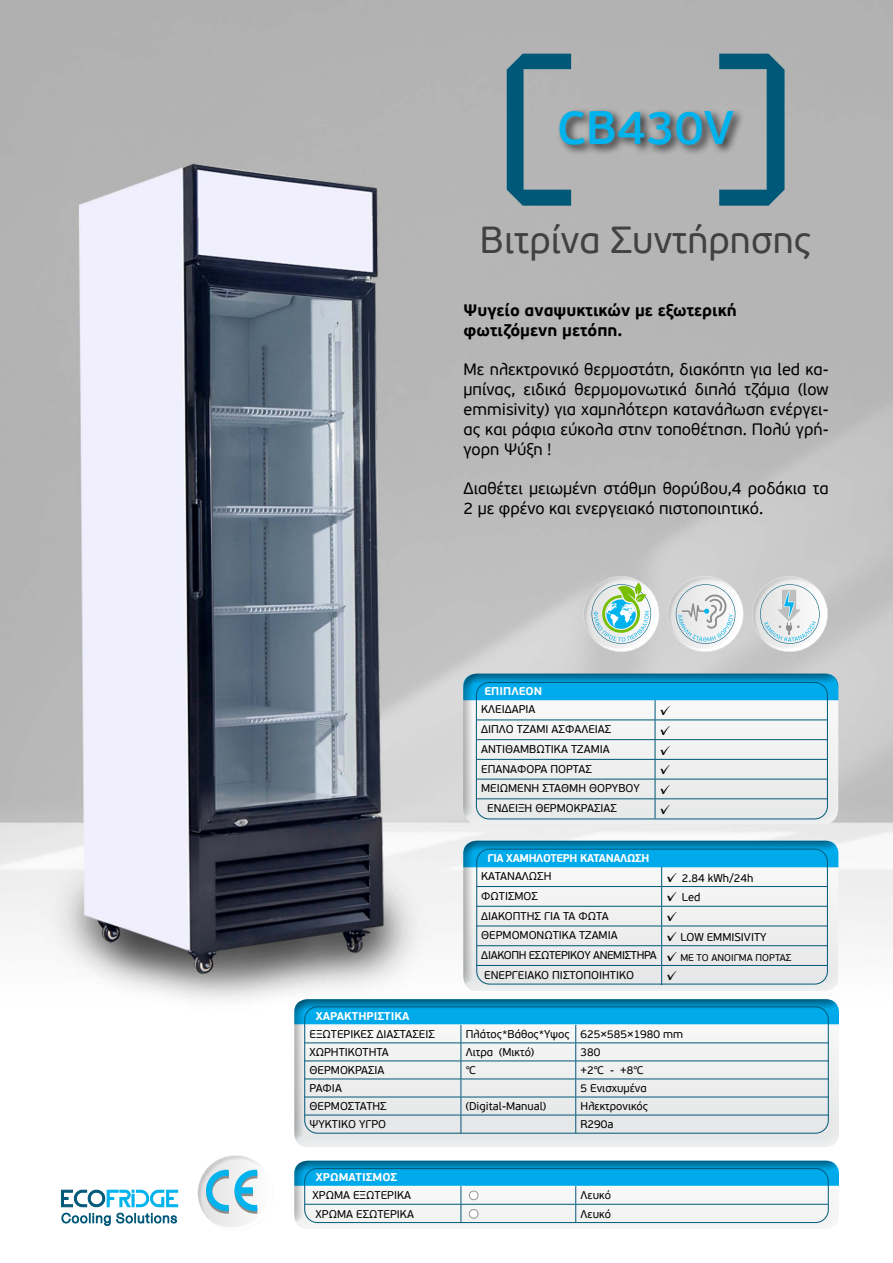
<style>
.page{position:relative;width:893px;height:1263px;background:#fff}
.page>*{position:absolute;margin:0;border:0;box-sizing:border-box;transform-origin:0 0}
.t1{font:600 46.8px "PF Beau Sans Pro";color:#00b3ed}
.t2{font:37.5px "PF Beau Sans Pro";color:#414042}
.t3{font:16.5px/19.8px "PF Beau Sans Pro";color:#000;text-align:justify}
.t4{font:700 16.5px/19.8px "PF Beau Sans Pro";color:#000}
.t5{font:13.5px "PF Beau Sans Pro";color:#000}
.t6{font:11.25px "PF Beau Sans Pro";color:#000}
.t7{font:11.25px/18px "PF Beau Sans Pro";letter-spacing:-.03em;color:#000}
.t8{font:700 11.25px "PF Beau Sans Pro";color:#fff}
.t9{font:700 11.25px "PF Beau Sans Pro";letter-spacing:-.03em;color:#fff}
.s1{font-size:13.5px}
</style>
<div class="page">
<img style="left:0;top:0;width:893px;height:1226px">
<div style="left:283px;top:988px;width:562px;height:159px;background:#000;opacity:.75"></div>
<div style="left:289px;top:1161px;width:561px;height:69px;background:#fff"></div>
<div style="left:283px;top:1149px;width:562px;height:80px;background:#000;opacity:.75"></div>
<div style="left:452px;top:662px;width:392px;height:162px;background:#000;opacity:.75"></div>
<svg style="left:752px;top:576px;width:76px;height:76px"></svg>
<svg style="left:668px;top:576px;width:75px;height:76px"></svg>
<svg style="left:463px;top:674px;width:375px;height:144px"></svg>
<hr style="left:476px;top:720px;width:179px;height:1px;background:#005878">
<hr style="left:655px;top:720px;width:173px;height:1px;background:#005878">
<hr style="left:476px;top:739px;width:179px;height:1px;background:#005878">
<hr style="left:655px;top:739px;width:173px;height:1px;background:#005878">
<hr style="left:476px;top:759px;width:179px;height:1px;background:#005878">
<hr style="left:655px;top:759px;width:173px;height:1px;background:#005878">
<hr style="left:476px;top:779px;width:179px;height:1px;background:#005878">
<hr style="left:655px;top:779px;width:173px;height:1px;background:#005878">
<hr style="left:476px;top:798px;width:179px;height:1px;background:#005878">
<hr style="left:655px;top:798px;width:173px;height:1px;background:#005878">
<svg style="left:583px;top:576px;width:76px;height:76px"></svg>
<div style="left:452px;top:830px;width:392px;height:161px;background:#000;opacity:.75"></div>
<svg style="left:463px;top:841px;width:375px;height:144px"></svg>
<hr style="left:476px;top:886px;width:186px;height:1px;background:#005878">
<hr style="left:662px;top:886px;width:166px;height:1px;background:#005878">
<hr style="left:476px;top:906px;width:186px;height:1px;background:#005878">
<hr style="left:662px;top:906px;width:166px;height:1px;background:#005878">
<hr style="left:476px;top:926px;width:186px;height:1px;background:#005878">
<hr style="left:662px;top:926px;width:166px;height:1px;background:#005878">
<hr style="left:476px;top:945px;width:186px;height:1px;background:#005878">
<hr style="left:662px;top:945px;width:166px;height:1px;background:#005878">
<hr style="left:476px;top:965px;width:186px;height:1px;background:#005878">
<hr style="left:662px;top:965px;width:166px;height:1px;background:#005878">
<svg style="left:294px;top:999px;width:545px;height:134px"></svg>
<hr style="left:305px;top:1042px;width:156px;height:1px;background:#005878">
<hr style="left:461px;top:1042px;width:115px;height:1px;background:#005878">
<hr style="left:576px;top:1042px;width:253px;height:1px;background:#005878">
<hr style="left:305px;top:1061px;width:156px;height:1px;background:#005878">
<hr style="left:461px;top:1061px;width:115px;height:1px;background:#005878">
<hr style="left:576px;top:1061px;width:253px;height:1px;background:#005878">
<hr style="left:305px;top:1079px;width:156px;height:1px;background:#005878">
<hr style="left:461px;top:1079px;width:115px;height:1px;background:#005878">
<hr style="left:576px;top:1079px;width:253px;height:1px;background:#005878">
<hr style="left:305px;top:1097px;width:156px;height:1px;background:#005878">
<hr style="left:461px;top:1097px;width:115px;height:1px;background:#005878">
<hr style="left:576px;top:1097px;width:253px;height:1px;background:#005878">
<hr style="left:305px;top:1115px;width:156px;height:1px;background:#005878">
<hr style="left:461px;top:1115px;width:115px;height:1px;background:#005878">
<hr style="left:576px;top:1115px;width:253px;height:1px;background:#005878">
<svg style="left:294px;top:1161px;width:545px;height:61px"></svg>
<hr style="left:305px;top:1204px;width:156px;height:1px;background:#005878">
<hr style="left:461px;top:1204px;width:115px;height:1px;background:#005878">
<hr style="left:576px;top:1204px;width:252px;height:1px;background:#005878">
<svg style="left:507px;top:54px;width:64px;height:152px;background:#688d9b"></svg>
<svg style="left:719px;top:54px;width:65px;height:152px;background:#628a98"></svg>
<div style="left:556px;top:107px;width:189px;height:50px;background:#000;opacity:.75"></div>
<svg style="left:197px;top:1155px;width:76px;height:72px"></svg>
<svg style="left:61px;top:1190px;width:117px;height:17px"></svg>
<svg style="left:62px;top:1213px;width:48px;height:12px"></svg>
<svg style="left:117px;top:1213px;width:60px;height:10px"></svg>
<h1 class="t1" style="left:557px;top:99px;width:179px">CB430V</h1>
<h2 class="t2" style="left:480px;top:218px;width:333px">Βιτρίνα Συντήρησης</h2>
<h3 class="t4" style="left:463px;top:301px;width:275px">Ψυγείο αναψυκτικών με εξωτερική φωτιζόμενη μετόπη.</h3>
<h3 class="t3" style="left:463px;top:360px;width:367px">Με ηλεκτρονικό θερμοστάτη, διακόπτη για led κα&shy;μπίνας, ειδικά θερμομονωτικά διπλά τζάμια (low emmisivity) για χαμηλότερη κατανάλωση ενέργει&shy;ας και ράφια εύκολα στην τοποθέτηση. Πολύ γρή&shy;γορη Ψύξη !</h3>
<h3 class="t3" style="left:463px;top:479px;width:367px">Διαθέτει μειωμένη στάθμη θορύβου,4 ροδάκια τα<br>2 με φρένο και ενεργειακό πιστοποιητικό.</h3>
<p class="t8" style="left:484px;top:684px;width:59px">ΕΠΙΠΛΕΟΝ</p>
<p class="t6" style="left:481px;top:703px;width:56px">ΚΛΕΙΔΑΡΙΑ</p>
<p class="t5" style="left:660px;top:703px;width:12px">✓</p>
<p class="t6" style="left:481px;top:723px;width:132px">ΔΙΠΛΟ ΤΖΑΜΙ ΑΣΦΑΛΕΙΑΣ</p>
<p class="t5" style="left:660px;top:722px;width:12px">✓</p>
<p class="t6" style="left:481px;top:742px;width:130px">ΑΝΤΙΘΑΜΒΩΤΙΚΑ ΤΖΑΜΙΑ</p>
<p class="t5" style="left:660px;top:742px;width:12px">✓</p>
<p class="t6" style="left:481px;top:762px;width:112px">ΕΠΑΝΑΦΟΡΑ ΠΟΡΤΑΣ</p>
<p class="t5" style="left:660px;top:762px;width:12px">✓</p>
<p class="t6" style="left:481px;top:782px;width:160px">ΜΕΙΩΜΕΝΗ ΣΤΑΘΜΗ ΘΟΡΥΒΟΥ</p>
<p class="t5" style="left:660px;top:782px;width:12px">✓</p>
<p class="t6" style="left:487px;top:802px;width:131px">ΕΝΔΕΙΞΗ ΘΕΡΜΟΚΡΑΣΙΑΣ</p>
<p class="t5" style="left:660px;top:801px;width:12px">✓</p>
<p class="t9" style="left:487px;top:851px;width:164px">ΓΙΑ ΧΑΜΗΛΟΤΕΡΗ ΚΑΤΑΝΑΛΩΣΗ</p>
<p class="t6" style="left:481px;top:870px;width:72px">ΚΑΤΑΝΑΛΩΣΗ</p>
<p class="t6" style="left:666px;top:871px;width:89px"><span class="s1">✓</span> 2.84 kWh/24h</p>
<p class="t6" style="left:481px;top:889px;width:58px">ΦΩΤΙΣΜΟΣ</p>
<p class="t6" style="left:666px;top:891px;width:36px"><span class="s1">✓</span> Led</p>
<p class="t6" style="left:481px;top:909px;width:129px">ΔΙΑΚΟΠΤΗΣ ΓΙΑ ΤΑ ΦΩΤΑ</p>
<p class="t5" style="left:666px;top:909px;width:12px">✓</p>
<p class="t6" style="left:481px;top:929px;width:138px">ΘΕΡΜΟΜΟΝΩΤΙΚΑ ΤΖΑΜΙΑ</p>
<p class="t7" style="left:481px;top:928px;width:312px;text-indent:185px"><span class="s1">✓</span> LOW EMMISIVITY<br>ΔΙΑΚΟΠΗ ΕΣΩΤΕΡΙΚΟΥ ΑΝΕΜΙΣΤΗΡΑ <span class="s1">✓</span> <sub>ΜΕ</sub> <sub>ΤΟ</sub> <sub>ΑΝΟΙΓΜΑ</sub> <sub>ΠΟΡΤΑΣ</sub></p>
<p class="t6" style="left:484px;top:968px;width:151px">ΕΝΕΡΓΕΙΑΚΟ ΠΙΣΤΟΠΟΙΗΤΙΚΟ</p>
<p class="t5" style="left:666px;top:968px;width:12px">✓</p>
<p class="t8" style="left:316px;top:1009px;width:95px">ΧΑΡΑΚΤΗΡΙΣΤΙΚΑ</p>
<p class="t6" style="left:309px;top:1028px;width:127px">ΕΞΩΤΕΡΙΚΕΣ ΔΙΑΣΤΑΣΕΙΣ</p>
<p class="t6" style="left:466px;top:1028px;width:219px">Πλάτος*Βάθος*Υψος 625×585×1980 mm</p>
<p class="t6" style="left:310px;top:1046px;width:81px">ΧΩΡΗΤΙΚΟΤΗΤΑ</p>
<p class="t6" style="left:466px;top:1046px;width:70px">Λιτρα (Μικτό)</p>
<p class="t6" style="left:581px;top:1046px;width:21px">380</p>
<p class="t6" style="left:310px;top:1064px;width:77px">ΘΕΡΜΟΚΡΑΣΙΑ</p>
<p class="t6" style="left:466px;top:1064px;width:12px">℃</p>
<p class="t6" style="left:581px;top:1064px;width:64px">+2℃ - +8℃</p>
<p class="t6" style="left:310px;top:1082px;width:34px">ΡΑΦΙΑ</p>
<p class="t6" style="left:581px;top:1082px;width:68px">5 Ενισχυμένα</p>
<p class="t6" style="left:310px;top:1100px;width:79px">ΘΕΡΜΟΣΤΑΤΗΣ</p>
<p class="t6" style="left:466px;top:1100px;width:82px">(Digital-Manual)</p>
<p class="t6" style="left:581px;top:1100px;width:69px">Ηλεκτρονικός</p>
<p class="t6" style="left:310px;top:1118px;width:78px">ΨΥΚΤΙΚΟ ΥΓΡO</p>
<p class="t6" style="left:581px;top:1118px;width:35px">R290a</p>
<p class="t8" style="left:316px;top:1170px;width:83px">ΧΡΩΜΑΤΙΣΜΟΣ</p>
<p class="t6" style="left:313px;top:1189px;width:100px">ΧΡΩΜΑ ΕΞΩΤΕΡΙΚΑ</p>
<p class="t6" style="left:581px;top:1189px;width:32px">Λευκό</p>
<p class="t6" style="left:316px;top:1207px;width:100px">ΧΡΩΜΑ ΕΣΩΤΕΡΙΚΑ</p>
<p class="t6" style="left:581px;top:1207px;width:32px">Λευκό</p>
</div>
